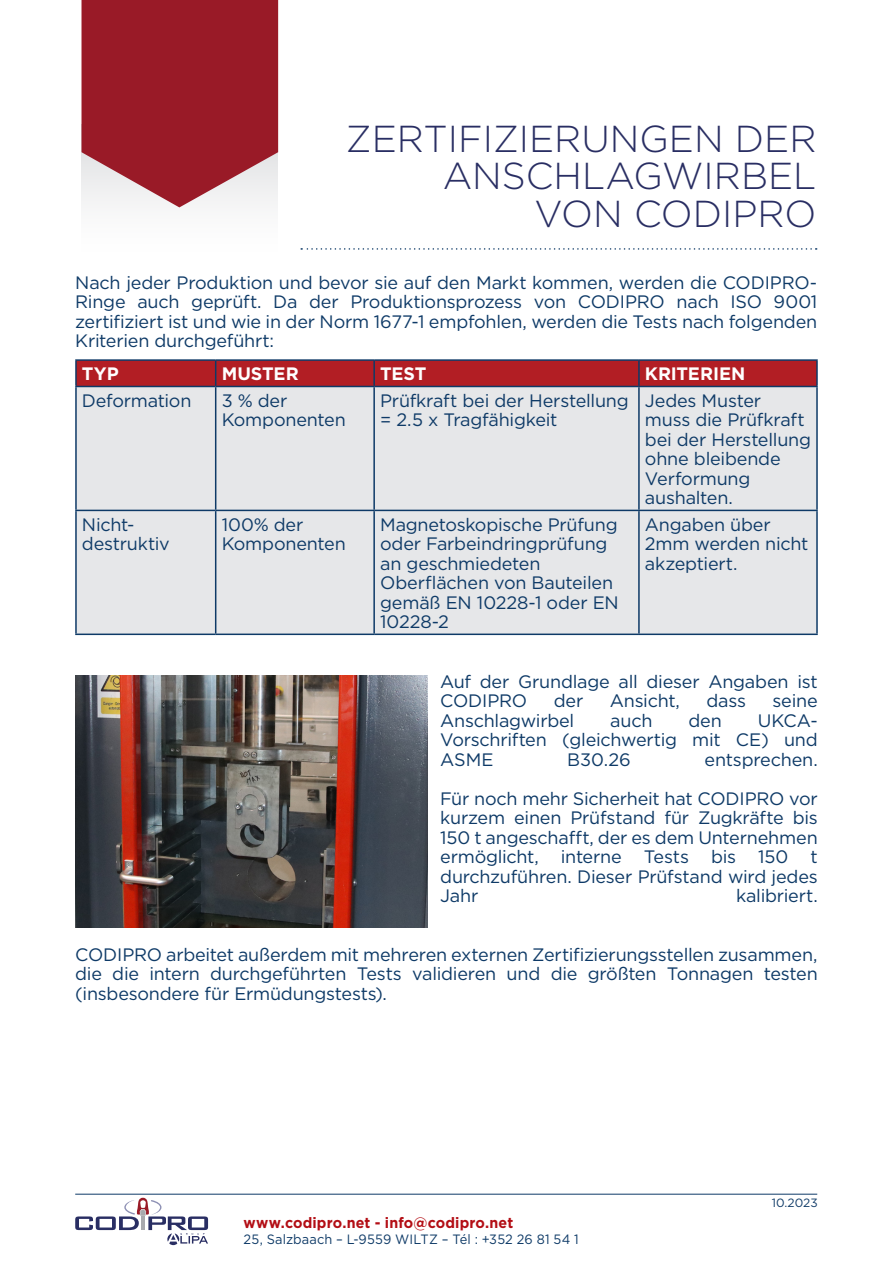
<style>
.page{position:relative;width:893px;height:1263px;background:#fff}
.page>*{position:absolute;margin:0;border:0;box-sizing:border-box;transform-origin:0 0}
.t1{font:300 37.5px/37.5px "Gotham";color:#292e63;text-align:right}
.t2{font:18px/19.5px "Gotham";letter-spacing:-.01em;color:#0e3a67}
.t3{font:700 18px "Gotham";letter-spacing:-.005em;color:#fff}
.t4{font:700 15px "Gotham";letter-spacing:.01em;color:#b30e15;scale:.95 1}
.t5{font:13.5px "Gotham";letter-spacing:.015em;color:#0e3a67;scale:.95 1}
.t6{font:12px "Gotham";color:#113c68}
</style>
<div class="page">
<div style="left:82px;top:124px;width:196px;height:129px;background:#fbfbfb"></div>
<svg style="left:75px;top:1198px;width:133px;height:47px"></svg>
<hr style="left:75px;top:1194px;width:742px;height:1px;background:#0e3a67">
<svg style="left:82px;top:0;width:196px;height:207px;background:#a43541"></svg>
<svg style="left:301px;top:248px;width:516px;height:2px"></svg>
<div style="left:77px;top:387px;width:739px;height:246px;background:#e6e7e9"></div>
<hr style="left:75px;top:359px;width:141px;height:2px;background:#0e3a67">
<hr style="left:75px;top:361px;width:2px;height:25px;background:#0e3a67">
<hr style="left:216px;top:359px;width:158px;height:2px;background:#0e3a67">
<div style="left:76px;top:360px;width:740px;height:26px;background:#b21e24"></div>
<hr style="left:374px;top:359px;width:265px;height:2px;background:#0e3a67">
<hr style="left:373px;top:361px;width:2px;height:25px;background:#0e3a67">
<hr style="left:639px;top:359px;width:179px;height:2px;background:#0e3a67">
<hr style="left:638px;top:361px;width:2px;height:25px;background:#0e3a67">
<hr style="left:816px;top:361px;width:2px;height:25px;background:#0e3a67">
<hr style="left:75px;top:386px;width:141px;height:1px;background:#0e3a67">
<hr style="left:75px;top:387px;width:2px;height:123px;background:#0e3a67">
<hr style="left:216px;top:386px;width:158px;height:1px;background:#0e3a67">
<hr style="left:215px;top:387px;width:1px;height:123px;background:#0e3a67">
<hr style="left:374px;top:386px;width:265px;height:1px;background:#0e3a67">
<hr style="left:373px;top:387px;width:2px;height:123px;background:#0e3a67">
<hr style="left:639px;top:386px;width:179px;height:1px;background:#0e3a67">
<hr style="left:638px;top:387px;width:2px;height:123px;background:#0e3a67">
<hr style="left:816px;top:387px;width:2px;height:123px;background:#0e3a67">
<hr style="left:75px;top:510px;width:141px;height:1px;background:#0e3a67">
<hr style="left:75px;top:511px;width:2px;height:122px;background:#0e3a67">
<hr style="left:216px;top:510px;width:158px;height:1px;background:#0e3a67">
<hr style="left:215px;top:511px;width:1px;height:122px;background:#0e3a67">
<hr style="left:374px;top:510px;width:265px;height:1px;background:#0e3a67">
<hr style="left:373px;top:511px;width:2px;height:122px;background:#0e3a67">
<hr style="left:639px;top:510px;width:179px;height:1px;background:#0e3a67">
<hr style="left:638px;top:511px;width:2px;height:122px;background:#0e3a67">
<hr style="left:816px;top:511px;width:2px;height:122px;background:#0e3a67">
<hr style="left:75px;top:633px;width:141px;height:2px;background:#0e3a67">
<hr style="left:216px;top:633px;width:158px;height:2px;background:#0e3a67">
<hr style="left:374px;top:633px;width:265px;height:2px;background:#0e3a67">
<hr style="left:639px;top:633px;width:179px;height:2px;background:#0e3a67">
<img style="left:75px;top:675px;width:352px;height:253px">
<p class="t1" style="left:346px;top:119px;width:472px">ZERTIFIZIERUNGEN DER<br>ANSCHLAGWIRBEL</p>
<p class="t1" style="left:535px;top:194px;width:283px">VON CODIPRO</p>
<p class="t2" style="left:75px;top:272px;width:744px;text-align:justify">Nach jeder Produktion und bevor sie auf den Markt kommen, werden die CODIPRO-Ringe auch geprüft. Da der Produktionsprozess von CODIPRO nach ISO 9001 zertifiziert ist und wie in der Norm 1677-1 empfohlen, werden die Tests nach folgenden Kriterien durchgeführt:</p>
<p class="t3" style="left:82px;top:362px;width:38px">TYP</p>
<p class="t3" style="left:222px;top:362px;width:79px">MUSTER</p>
<p class="t3" style="left:380px;top:362px;width:48px">TEST</p>
<p class="t3" style="left:645px;top:362px;width:102px">KRITERIEN</p>
<p class="t2" style="left:82px;top:390px;width:111px">Deformation</p>
<p class="t2" style="left:222px;top:390px;width:126px">3 % der<br>Komponenten</p>
<p class="t2" style="left:380px;top:390px;width:250px">Prüfkraft bei der Herstellung = 2.5 x Tragfähigkeit</p>
<p class="t2" style="left:645px;top:390px;width:168px">Jedes Muster muss die Prüfkraft bei der Herstellung ohne bleibende<br>Verformung aushalten.</p>
<p class="t2" style="left:82px;top:514px;width:89px">Nicht&shy;destruktiv</p>
<p class="t2" style="left:222px;top:514px;width:126px">100% der<br>Komponenten</p>
<p class="t2" style="left:380px;top:514px;width:240px">Magnetoskopische Prüfung oder Farbeindringprüfung an geschmiedeten<br>Oberflächen von Bauteilen gemäß EN 10228-1 oder EN<br>10228-2</p>
<p class="t2" style="left:645px;top:514px;width:165px">Angaben über<br>2mm werden nicht akzeptiert.</p>
<p class="t2" style="left:440px;top:671px;width:379px">Auf der Grundlage all dieser Angaben ist<br>CODIPRO</p>
<p class="t2" style="left:554px;top:690px;width:31px">der</p>
<p class="t2" style="left:610px;top:690px;width:72px">Ansicht,</p>
<p class="t2" style="left:706px;top:690px;width:41px">dass</p>
<p class="t2" style="left:773px;top:690px;width:47px">seine</p>
<p class="t2" style="left:440px;top:710px;width:136px">Anschlagwirbel</p>
<p class="t2" style="left:610px;top:710px;width:44px">auch</p>
<p class="t2" style="left:688px;top:710px;width:35px">den</p>
<p class="t2" style="left:440px;top:710px;width:379px;text-align:justify;text-indent:318px">UKCA-Vorschriften (gleichwertig mit CE) und ASME</p>
<p class="t2" style="left:440px;top:739px;width:379px;line-height:39px;text-align:right">entsprechen.<br>Für noch mehr Sicherheit hat CODIPRO vor</p>
<p class="t2" style="left:440px;top:807px;width:379px;text-align:justify">kurzem einen Prüfstand für Zugkräfte bis 150 t angeschafft, der es dem Unternehmen ermöglicht, interne Tests bis 150 t durchzuführen. Dieser Prüfstand wird jedes Jahr</p>
<p class="t2" style="left:567px;top:749px;width:65px">B30.26</p>
<p class="t2" style="left:736px;top:885px;width:83px">kalibriert.</p>
<p class="t2" style="left:75px;top:944px;width:744px;text-align:justify">CODIPRO arbeitet außerdem mit mehreren externen Zertifizierungsstellen zusammen, die die intern durchgeführten Tests validieren und die größten Tonnagen testen (insbesondere für Ermüdungstests).</p>
<p class="t4" style="left:244px;top:1212px;width:285px">www.codipro.net - info@codipro.net</p>
<p class="t5" style="left:244px;top:1230px;width:354px">25, Salzbaach – L-9559 WILTZ – Tél : +352 26 81 54 1</p>
<p class="t6" style="left:772px;top:1195px;width:47px">10.2023</p>
</div>
